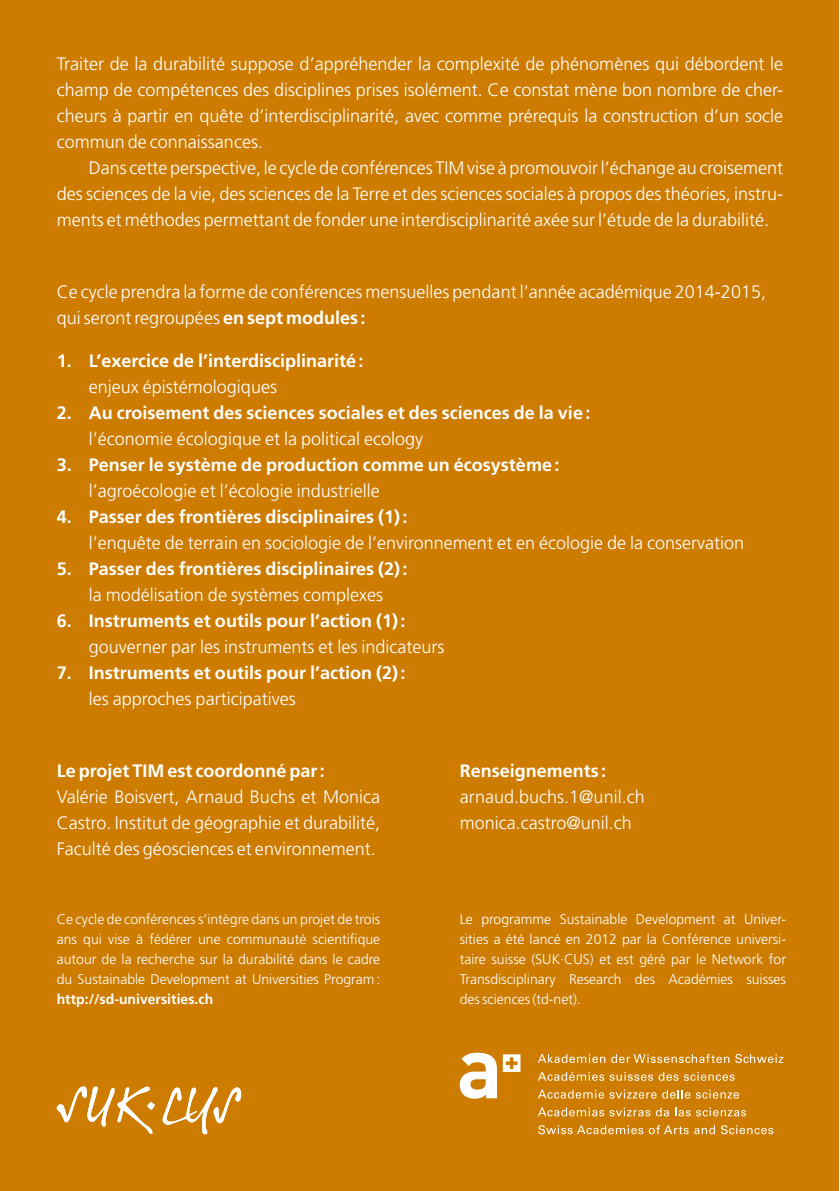
<style>
.page{position:relative;width:840px;height:1191px;background:#fff}
.page>*{position:absolute;margin:0;border:0;box-sizing:border-box;transform-origin:0 0}
.t1{font:300 18px/26px "Frutiger LT Std";color:#fff;text-align:justify}
.t2{font:700 18px "Frutiger LT Std";color:#fff}
.t3{font:300 14px/20px "Frutiger LT Std";color:#fff;text-align:justify}
.t4{font:700 14px "Frutiger LT Std";color:#fff}
.s1{font-weight:700}
</style>
<div class="page">
<div style="left:0;top:1px;width:838px;height:1190px;background:#cd7c00"></div>
<svg style="left:537px;top:1054px;width:68px;height:9px"></svg>
<svg style="left:611px;top:1054px;width:118px;height:9px"></svg>
<svg style="left:735px;top:1054px;width:47px;height:9px"></svg>
<svg style="left:537px;top:1071px;width:115px;height:9px"></svg>
<svg style="left:658px;top:1072px;width:76px;height:8px"></svg>
<svg style="left:537px;top:1089px;width:201px;height:9px;background:#d89a3b"></svg>
<svg style="left:537px;top:1107px;width:131px;height:9px"></svg>
<svg style="left:674px;top:1107px;width:71px;height:9px"></svg>
<svg style="left:538px;top:1125px;width:176px;height:9px;background:#d99b3e"></svg>
<svg style="left:720px;top:1125px;width:52px;height:9px"></svg>
<svg style="left:502px;top:1054px;width:18px;height:18px"></svg>
<svg style="left:459px;top:1052px;width:37px;height:46px"></svg>
<svg style="left:56px;top:1086px;width:185px;height:48px"></svg>
<p class="t1" style="left:57px;top:51px;width:727px">Traiter de la durabilité suppose d’appréhender la complexité de phénomènes qui débordent le champ de compétences des disciplines prises isolément. Ce constat mène bon nombre de cher&shy;cheurs à partir en quête d’interdisciplinarité, avec comme prérequis la construction d’un socle commun de connaissances.</p>
<p class="t1" style="left:57px;top:155px;width:727px;text-indent:32px">Dans cette perspective, le cycle de conférences TIM vise à promouvoir l’échange au croisement des sciences de la vie, des sciences de la Terre et des sciences sociales à propos des théories, instru&shy;ments et méthodes permettant de fonder une interdisciplinarité axée sur l’étude de la durabilité.</p>
<p class="t1" style="left:57px;top:279px;width:710px">Ce cycle prendra la forme de conférences mensuelles pendant l’année académique 2014-2015, qui seront regroupées <span class="s1">en sept modules :</span></p>
<p class="t2" style="left:57px;top:350px;width:308px">1. L’exercice de l’interdisciplinarité:</p>
<p class="t1" style="left:89px;top:374px;width:190px">enjeux épistémologiques</p>
<p class="t2" style="left:57px;top:402px;width:534px">2. Au croisement des sciences sociales et des sciences de la vie:</p>
<p class="t1" style="left:89px;top:426px;width:335px">l’économie écologique et la political ecology</p>
<p class="t2" style="left:57px;top:454px;width:504px">3. Penser le système de production comme un écosystème:</p>
<p class="t1" style="left:89px;top:477px;width:292px">l’agroécologie et l’écologie industrielle</p>
<p class="t2" style="left:57px;top:506px;width:352px">4. Passer des frontières disciplinaires (1):</p>
<p class="t1" style="left:89px;top:529px;width:656px">l’enquête de terrain en sociologie de l’environnement et en écologie de la conservation</p>
<p class="t2" style="left:57px;top:558px;width:352px">5. Passer des frontières disciplinaires (2):</p>
<p class="t1" style="left:89px;top:581px;width:295px">la modélisation de systèmes complexes</p>
<p class="t2" style="left:57px;top:610px;width:350px">6. Instruments et outils pour l’action (1):</p>
<p class="t1" style="left:89px;top:633px;width:357px">gouverner par les instruments et les indicateurs</p>
<p class="t2" style="left:57px;top:662px;width:350px">7. Instruments et outils pour l’action (2):</p>
<p class="t1" style="left:89px;top:685px;width:208px">les approches participatives</p>
<p class="t2" style="left:57px;top:760px;width:269px">Le projet TIM est coordonné par:</p>
<p class="t1" style="left:57px;top:784px;width:325px">Valérie Boisvert, Arnaud Buchs et Monica Castro. Institut de géographie et durabilité, Faculté des géosciences et environnement.</p>
<p class="t3" style="left:57px;top:909px;width:325px">Ce cycle de conférences s’intègre dans un projet de trois ans qui vise à fédérer une communauté scientifique autour de la recherche sur la durabilité dans le cadre du Sustainable Development at Universities Program:</p>
<p class="t4" style="left:57px;top:991px;width:158px">http://sd-universities.ch</p>
<p class="t2" style="left:459px;top:760px;width:148px">Renseignements :</p>
<p class="t1" style="left:459px;top:784px;width:186px">arnaud.buchs.1@unil.ch monica.castro@unil.ch</p>
<p class="t3" style="left:459px;top:909px;width:328px">Le programme Sustainable Development at Univer&shy;sities a été lancé en 2012 par la Conférence universi&shy;taire suisse (SUK·CUS) et est géré par le Network for Transdisciplinary Research des Académies suisses des sciences (td-net).</p>
</div>
